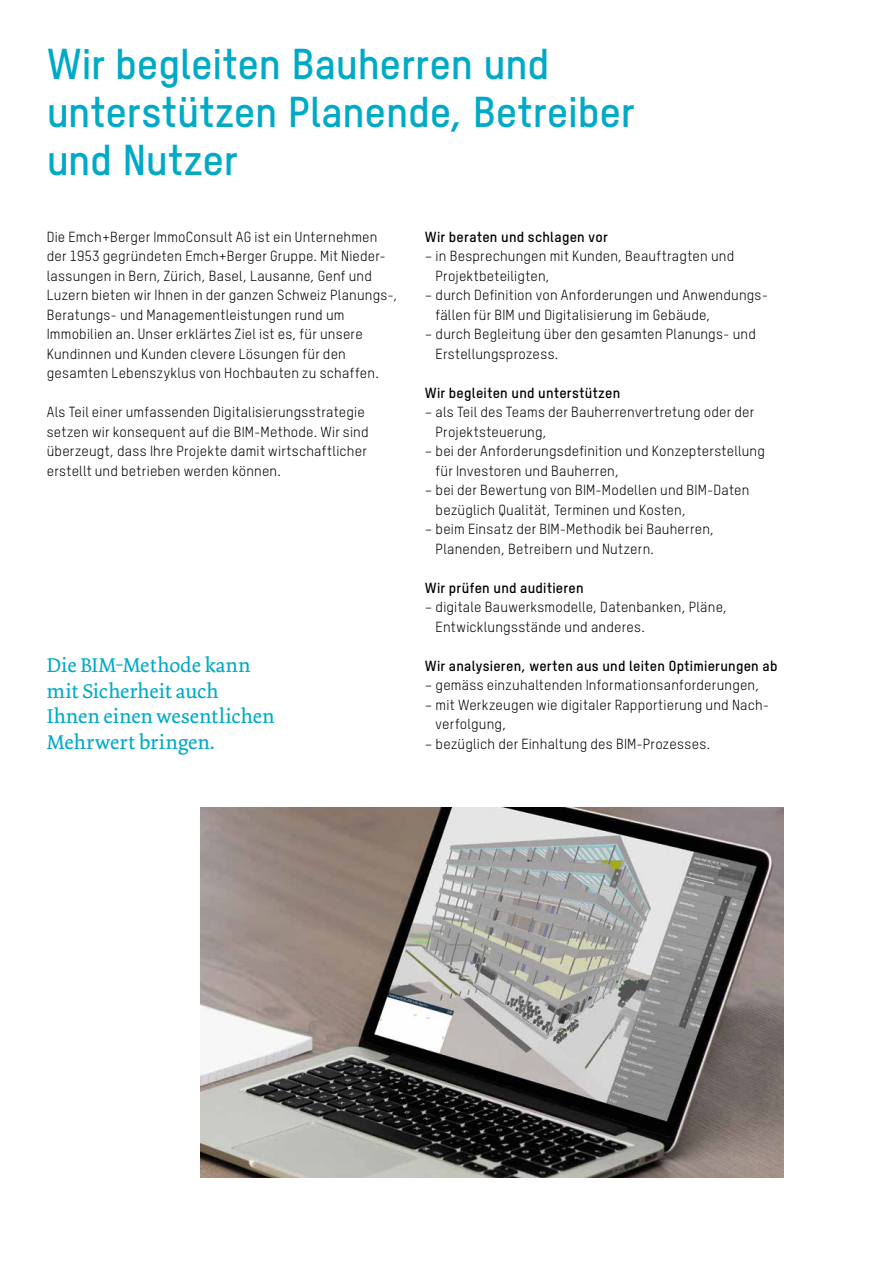
<style>
.page{position:relative;width:893px;height:1263px;background:#fff}
.page>*{position:absolute;margin:0;border:0;box-sizing:border-box;transform-origin:0 0}
.t1{font:42px/48px "T Star Bold";letter-spacing:-.005em;color:#00aac6}
.t2{font:21px/25.5px "Dolly Pro";color:#00aac6}
.t3{font:14.25px/19.5px "T Star Regular";letter-spacing:.015em;color:#000}
.t4{font:14.25px "T Star Bold";letter-spacing:.015em;color:#000}
</style>
<div class="page">
<img style="left:200px;top:807px;width:583px;height:371px">
<h1 class="t1" style="left:46px;top:39px;width:590px">Wir begleiten Bauherren und unterstützen Planende, Betreiber und Nutzer</h1>
<p class="t3" style="left:47px;top:227px;width:352px">Die Emch+Berger ImmoConsult AG ist ein Unternehmen der 1953 gegründeten Emch+Berger Gruppe. Mit Nieder&shy;lassungen in Bern, Zürich, Basel, Lausanne, Genf und Luzern bieten wir Ihnen in der ganzen Schweiz Planungs-, Beratungs- und Managementleistungen rund um Immobilien an. Unser erklärtes Ziel ist es, für unsere Kundinnen und Kunden clevere Lösungen für den gesamten Lebenszyklus von Hochbauten zu schaffen.</p>
<p class="t3" style="left:47px;top:402px;width:323px">Als Teil einer umfassenden Digitalisierungsstrategie setzen wir konsequent auf die BIM-Methode. Wir sind überzeugt, dass Ihre Projekte damit wirtschaftlicher erstellt und betrieben werden können.</p>
<h2 class="t2" style="left:47px;top:653px;width:229px">Die BIM-Methode kann mit Sicherheit auch<br>Ihnen einen wesentlichen<br>Mehrwert bringen.</h2>
<p class="t4" style="left:425px;top:228px;width:184px">Wir beraten und schlagen vor</p>
<p class="t3" style="left:436px;top:246px;width:300px;text-indent:-11px">– in Besprechungen mit Kunden, Beauftragten und<br>Projektbeteiligten,</p>
<p class="t3" style="left:436px;top:285px;width:334px;text-indent:-11px">– durch Definition von Anforderungen und Anwendungs&shy;fällen für BIM und Digitalisierung im Gebäude,</p>
<p class="t3" style="left:436px;top:324px;width:322px;text-indent:-11px">– durch Begleitung über den gesamten Planungs- und<br>Erstellungsprozess.</p>
<p class="t4" style="left:425px;top:384px;width:197px">Wir begleiten und unterstützen</p>
<p class="t3" style="left:436px;top:402px;width:320px;text-indent:-11px">– als Teil des Teams der Bauherrenvertretung oder der<br>Projektsteuerung,</p>
<p class="t3" style="left:436px;top:441px;width:331px;text-indent:-11px">– bei der Anforderungsdefinition und Konzepterstellung für Investoren und Bauherren,</p>
<p class="t3" style="left:436px;top:480px;width:315px;text-indent:-11px">– bei der Bewertung von BIM-Modellen und BIM-Daten bezüglich Qualität, Terminen und Kosten,</p>
<p class="t3" style="left:436px;top:519px;width:280px;text-indent:-11px">– beim Einsatz der BIM-Methodik bei Bauherren,<br>Planenden, Betreibern und Nutzern.</p>
<p class="t4" style="left:425px;top:579px;width:160px">Wir prüfen und auditieren</p>
<p class="t3" style="left:436px;top:597px;width:293px;text-indent:-11px">– digitale Bauwerksmodelle, Datenbanken, Pläne,<br>Entwicklungsstände und anderes.</p>
<p class="t4" style="left:425px;top:657px;width:354px">Wir analysieren, werten aus und leiten Optimierungen ab</p>
<p class="t3" style="left:425px;top:675px;width:336px">– gemäss einzuhaltenden Informationsanforderungen,</p>
<p class="t3" style="left:436px;top:695px;width:335px;text-indent:-11px">– mit Werkzeugen wie digitaler Rapportierung und Nach&shy;verfolgung,</p>
<p class="t3" style="left:425px;top:734px;width:287px">– bezüglich der Einhaltung des BIM-Prozesses.</p>
</div>
